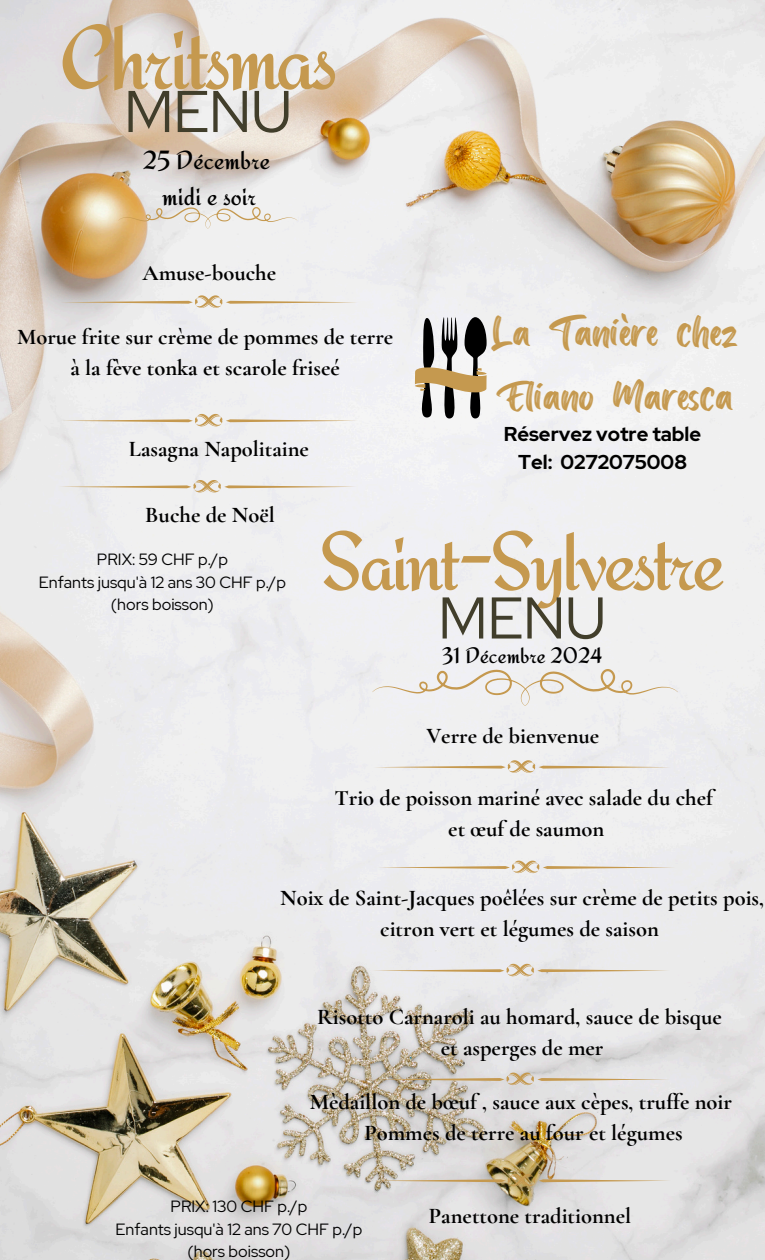
<style>
.page{position:relative;width:765px;height:1260px;background:#fff}
.page>*{position:absolute;margin:0;border:0;box-sizing:border-box;transform-origin:0 0}
.t1{font:91.38px "Redressed";letter-spacing:-.055em;color:#c5994f}
.t2{font:82.62px "Redressed";letter-spacing:-.055em;color:#c5994f}
.t3{font:58.75px "Red Hat Display";letter-spacing:-.01em;color:#413e2b}
.t4{font:46.25px/63.8px "Redkits";color:#c5994f}
.t5{font:26.25px/36.5px "Redressed";color:#000;text-align:center}
.t6{font:700 22.5px/31px "Cormorant Garamond";color:#000;text-align:center}
.t7{font:22.5px "Redressed";color:#000}
.t8{font:700 20px "Red Hat Display";color:#000}
.t9{font:16.25px "Red Hat Display";color:#000}
</style>
<div class="page">
<img style="left:0;top:0;width:765px;height:1260px">
<svg style="left:61px;top:295px;width:297px;height:13px"></svg>
<svg style="left:61px;top:414px;width:297px;height:13px"></svg>
<svg style="left:59px;top:480px;width:297px;height:13px"></svg>
<svg style="left:373px;top:760px;width:298px;height:13px"></svg>
<svg style="left:372px;top:669px;width:306px;height:37px"></svg>
<svg style="left:378px;top:861px;width:297px;height:12px"></svg>
<svg style="left:372px;top:964px;width:297px;height:12px;background:#e4ded5"></svg>
<svg style="left:372px;top:1073px;width:297px;height:12px;background:#d4cbbe"></svg>
<svg style="left:373px;top:1174px;width:298px;height:13px;background:#d1c8b7"></svg>
<svg style="left:415px;top:317px;width:72px;height:103px"></svg>
<svg style="left:118px;top:207px;width:179px;height:22px"></svg>
<h4 class="t1" style="left:59px;top:4px;width:280px">Chritsmas</h4>
<h2 class="t3" style="left:124px;top:72px;width:170px">MENU</h2>
<p class="t5" style="left:143px;top:141px;width:129px">25 Décembre midi e soir</p>
<p class="t6" style="left:143px;top:257px;width:135px">Amuse-bouche</p>
<h1 class="t6" style="left:17px;top:321px;width:378px">Morue frite sur crème de pommes de terre à la fève tonka et scarole friseé</h1>
<h5 class="t6" style="left:129px;top:434px;width:182px">Lasagna Napolitaine</h5>
<p class="t6" style="left:145px;top:500px;width:131px">Buche de Noël</p>
<p class="t4" style="left:492px;top:299px;width:248px">La Tanière chez<br>Eliano Maresca</p>
<p class="t8" style="left:504px;top:421px;width:199px">Réservez votre table</p>
<h5 class="t8" style="left:518px;top:448px;width:170px">Tel: 0272075008</h5>
<h5 class="t9" style="left:97px;top:549px;width:132px">PRIX: 59 CHF p./p</h5>
<p class="t9" style="left:39px;top:571px;width:249px">Enfants jusqu'à 12 ans 30 CHF p./p</p>
<p class="t9" style="left:111px;top:594px;width:104px">(hors boisson)</p>
<h3 class="t2" style="left:319px;top:513px;width:407px">Saint-Sylvestre</h3>
<p class="t3" style="left:438px;top:579px;width:170px">MENU</p>
<p class="t7" style="left:442px;top:642px;width:162px">31 Décembre 2024</p>
<h5 class="t6" style="left:426px;top:720px;width:174px">Verre de bienvenue</h5>
<p class="t6" style="left:334px;top:782px;width:380px">Trio de poisson mariné avec salade du chef et œuf de saumon</p>
<h5 class="t6" style="left:280px;top:882px;width:486px">Noix de Saint-Jacques poêlées sur crème de petits pois, citron vert et légumes de saison</h5>
<h1 class="t6" style="left:317px;top:1001px;width:406px">Risotto Carnaroli au homard, sauce de bisque et asperges de mer</h1>
<p class="t6" style="left:310px;top:1086px;width:424px">Mèdaillon de bœuf , sauce aux cèpes, truffe noir<br>Pommes de terre au four et légumes</p>
<p class="t9" style="left:171px;top:1196px;width:138px">PRIX: 130 CHF p./p</p>
<h2 class="t9" style="left:116px;top:1218px;width:248px">Enfants jusqu'à 12 ans 70 CHF p./p</h2>
<h6 class="t9" style="left:187px;top:1241px;width:104px">(hors boisson)</h6>
<p class="t6" style="left:429px;top:1200px;width:204px">Panettone traditionnel</p>
</div>
